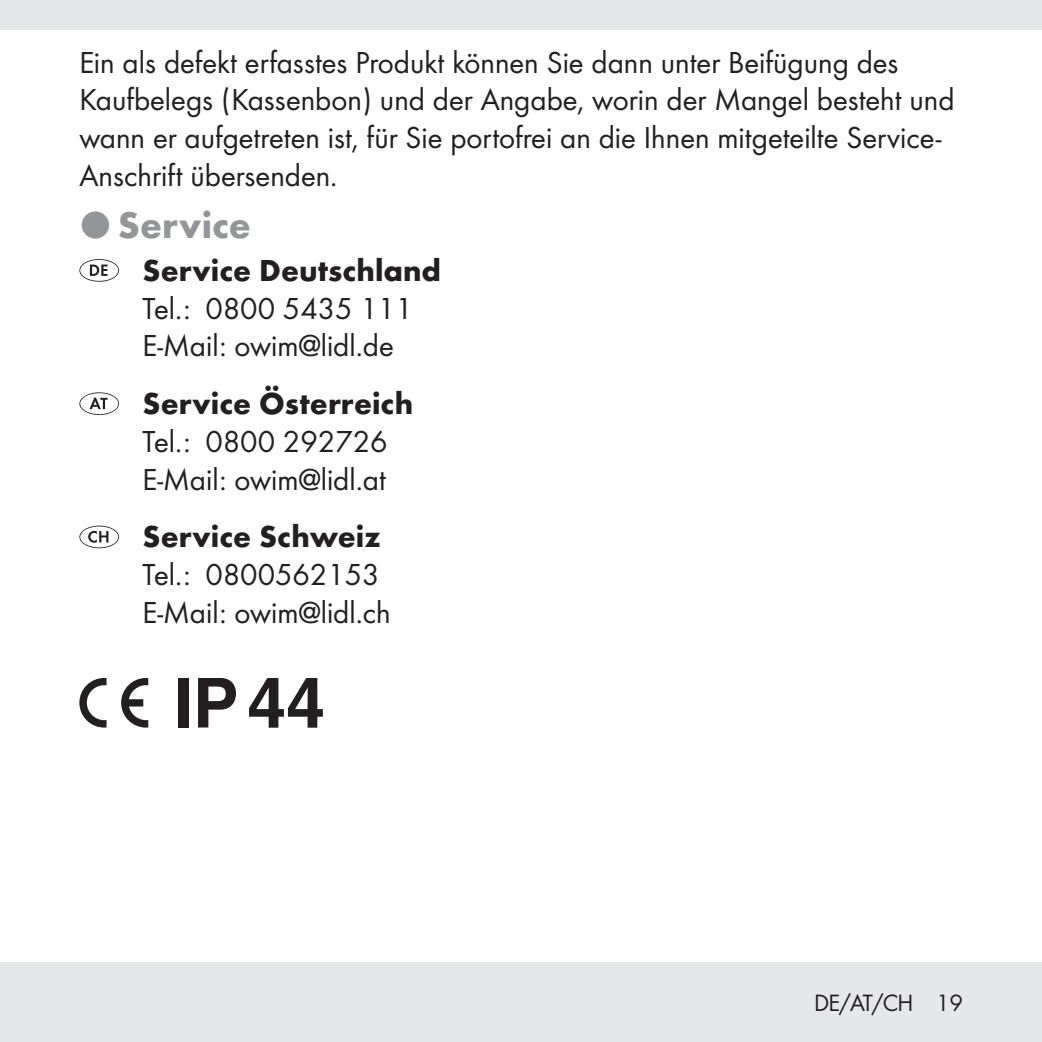
<style>
.page{position:relative;width:1042px;height:1042px;background:#fff}
.page>*{position:absolute;margin:0;border:0;box-sizing:border-box;transform-origin:0 0}
.t1{font:700 38.5px "Futura";letter-spacing:.005em;color:#939598}
.t2{font:31.5px/37.8px "Futura Boo";color:#231f20}
.t3{font:700 31.5px "Futura";color:#231f20}
.t4{font:24.5px "Futura Boo";letter-spacing:-.035em;color:#231f20}
.s1{font-family:"European Pi Three";font-weight:400}
</style>
<div class="page">
<div style="left:0;top:962px;width:1042px;height:80px;background:#e6e7e9"></div>
<div style="left:0;top:0;width:1042px;height:30px;background:#e6e7e9"></div>
<svg style="left:79px;top:259px;width:40px;height:23px"></svg>
<svg style="left:79px;top:392px;width:40px;height:23px"></svg>
<svg style="left:79px;top:526px;width:40px;height:22px"></svg>
<div style="left:178px;top:678px;width:10px;height:49px;background:#231f20"></div>
<svg style="left:198px;top:678px;width:38px;height:49px"></svg>
<svg style="left:249px;top:678px;width:74px;height:50px"></svg>
<svg style="left:79px;top:678px;width:28px;height:49px"></svg>
<svg style="left:121px;top:678px;width:27px;height:49px"></svg>
<p class="t2" style="left:79px;top:42px;width:877px">Ein als defekt erfasstes Produkt können Sie dann unter Beifügung des Kaufbelegs (Kassenbon) und der Angabe, worin der Mangel besteht und wann er aufgetreten ist, für Sie portofrei an die Ihnen mitgeteilte Service-Anschrift übersenden.</p>
<p class="t1" style="left:79px;top:197px;width:173px"><span class="s1">P</span> Service</p>
<p class="t3" style="left:142px;top:247px;width:300px">Service Deutschland</p>
<p class="t2" style="left:142px;top:287px;width:272px">Tel.: 0800 5435 111<br>E-Mail: owim@lidl.de</p>
<p class="t3" style="left:142px;top:380px;width:272px">Service Österreich</p>
<p class="t2" style="left:142px;top:421px;width:247px">Tel.: 0800 292726<br>E-Mail: owim@lidl.at</p>
<p class="t3" style="left:142px;top:513px;width:240px">Service Schweiz</p>
<p class="t2" style="left:142px;top:554px;width:250px">Tel.: 0800562153<br>E-Mail: owim@lidl.ch</p>
<p class="t4" style="left:814px;top:986px;width:150px">DE/AT/CH 19</p>
</div>
